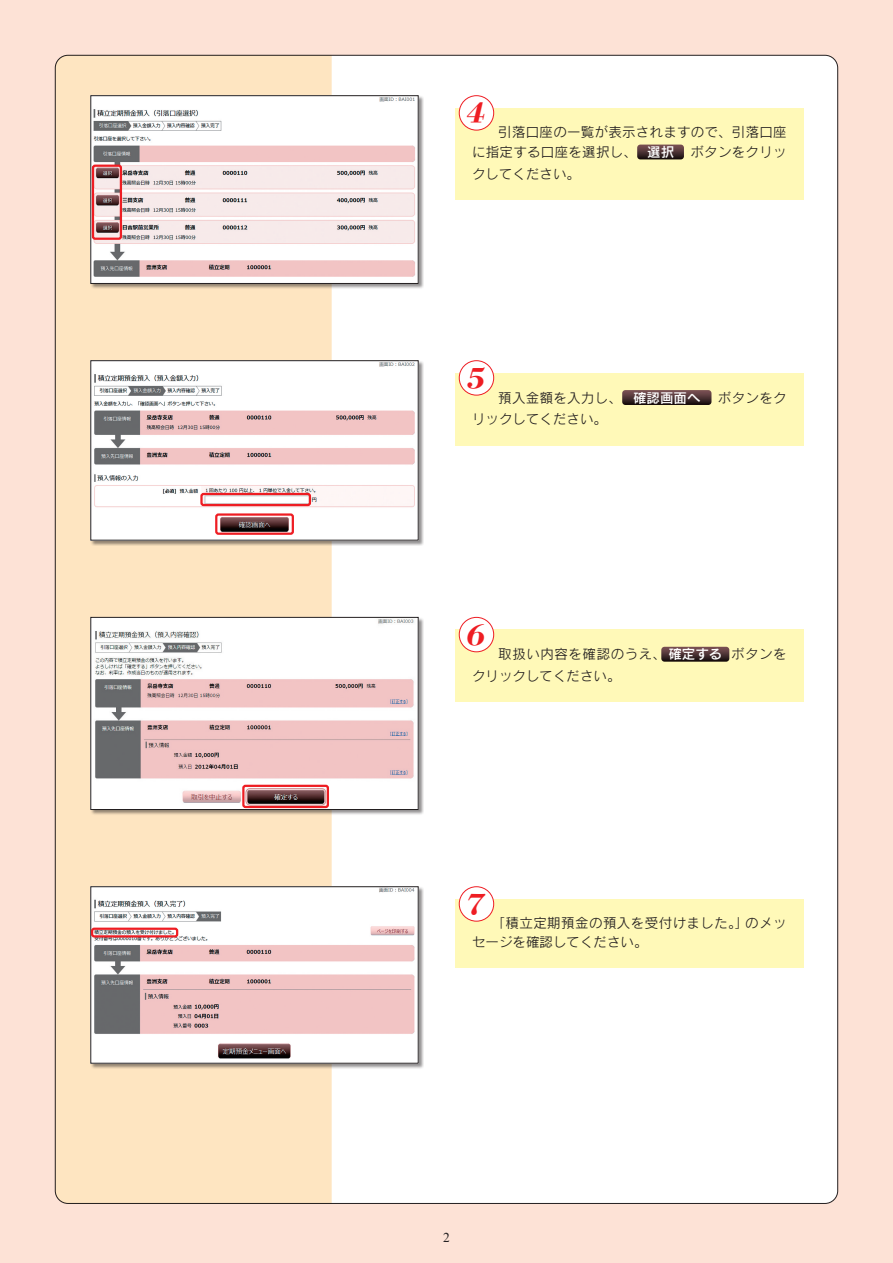
<style>
.page{position:relative;width:893px;height:1263px;background:#fde2d6}
.page>*{position:absolute;margin:0;border:0;box-sizing:border-box;transform-origin:0 0}
.t1{font:24.3px "DF116";color:#ee1d23}
.t2{font:13.5px/19.5px "Rodin Pro M";letter-spacing:.02em;color:#231f20}
.t3{font:13.5px/21.6px "Rodin Pro M";letter-spacing:.04em;color:#231f20}
.t4{font:13.5px "Rodin Pro M";color:#231f20}
.t5{font:13.5px "Times New Roman";color:#231f20}
.s1{font-family:"Rodin Pro DB";color:#fff}
</style>
<div class="page">
<div style="left:55px;top:55px;width:783px;height:1148px;background:#fff;border-radius:13px"></div>
<div style="left:55px;top:55px;width:277px;height:1148px;background:#fee5c1"></div>
<div style="left:90px;top:360px;width:334px;height:186px;background:#231f20;opacity:.5"></div>
<img style="left:92px;top:362px;width:324px;height:176px">
<div style="left:90px;top:360px;width:328px;height:180px;border:1px solid #231f20"></div>
<div style="left:90px;top:617px;width:334px;height:199px;background:#231f20;opacity:.5"></div>
<img style="left:92px;top:619px;width:324px;height:189px">
<div style="left:90px;top:617px;width:328px;height:193px;border:1px solid #231f20"></div>
<div style="left:90px;top:886px;width:334px;height:183px;background:#231f20;opacity:.5"></div>
<img style="left:92px;top:888px;width:324px;height:173px">
<div style="left:90px;top:886px;width:328px;height:177px;border:1px solid #231f20"></div>
<div style="left:90px;top:95px;width:334px;height:195px;background:#231f20;opacity:.5"></div>
<img style="left:92px;top:97px;width:324px;height:185px">
<div style="left:90px;top:95px;width:328px;height:189px;border:1px solid #231f20"></div>
<div style="left:91px;top:927px;width:87px;height:10px;border:2px solid #ee1d23;border-radius:2px"></div>
<div style="left:242px;top:785px;width:87px;height:23px;border:2px solid #ee1d23;border-radius:2px"></div>
<div style="left:215px;top:513px;width:79px;height:22px;border:2px solid #ee1d23;border-radius:2px"></div>
<div style="left:200px;top:493px;width:111px;height:13px;border:2px solid #ee1d23;border-radius:2px"></div>
<div style="left:92px;top:165px;width:30px;height:75px;border:2px solid #ee1d23;border-radius:2px"></div>
<div style="left:455px;top:373px;width:349px;height:72px;background:#fff9b8"></div>
<svg style="left:622px;top:390px;width:89px;height:15px"></svg>
<div style="left:455px;top:630px;width:349px;height:72px;background:#fff9b8"></div>
<svg style="left:661px;top:647px;width:68px;height:15px"></svg>
<div style="left:455px;top:899px;width:349px;height:68px;background:#fff9b8"></div>
<div style="left:459px;top:361px;width:35px;height:34px;background:#fff;border-radius:50%"></div>
<div style="left:459px;top:360px;width:35px;height:35px;border:1px solid #ee1d23;border-radius:50%"></div>
<div style="left:459px;top:617px;width:35px;height:35px;background:#fff;border-radius:50%"></div>
<div style="left:459px;top:617px;width:35px;height:35px;border:1px solid #ee1d23;border-radius:50%"></div>
<div style="left:459px;top:887px;width:35px;height:34px;background:#fff;border-radius:50%"></div>
<div style="left:459px;top:886px;width:35px;height:35px;border:1px solid #ee1d23;border-radius:50%"></div>
<div style="left:455px;top:108px;width:349px;height:91px;background:#fff9b8"></div>
<svg style="left:637px;top:145px;width:47px;height:14px"></svg>
<div style="left:459px;top:96px;width:35px;height:34px;background:#fff;border-radius:50%"></div>
<div style="left:459px;top:95px;width:35px;height:35px;border:1px solid #ee1d23;border-radius:50%"></div>
<h1 class="t1" style="left:464px;top:100px;width:21px">4</h1>
<p class="t2" style="left:472px;top:121px;width:316px;line-height:20.2px;text-align:right">引落口座の一覧が表示されますので、引落口座<br>に指定する口座を選択し、 <span class="s1">選択</span> ボタンをクリッ</p>
<p class="t4" style="left:472px;top:165px;width:109px">クしてください。</p>
<h1 class="t1" style="left:464px;top:366px;width:21px">5</h1>
<p class="t2" style="left:498px;top:387px;width:204px">預入金額を入力し、 <span class="s1">確認画面へ</span></p>
<p class="t2" style="left:718px;top:387px;width:70px">ボタンをク</p>
<p class="t4" style="left:472px;top:410px;width:136px">リックしてください。</p>
<h1 class="t1" style="left:464px;top:623px;width:21px">6</h1>
<p class="t3" style="left:472px;top:643px;width:316px;text-indent:26px">取扱い内容を確認のうえ、<span class="s1">確定する</span> ボタンをクリックしてください。</p>
<h1 class="t1" style="left:463px;top:892px;width:21px">7</h1>
<p class="t2" style="left:472px;top:913px;width:316px;text-indent:20px">「積立定期預金の預入を受付けました。」のメッセージを確認してください。</p>
<p class="t5" style="left:443px;top:1229px;width:8px">2</p>
</div>
